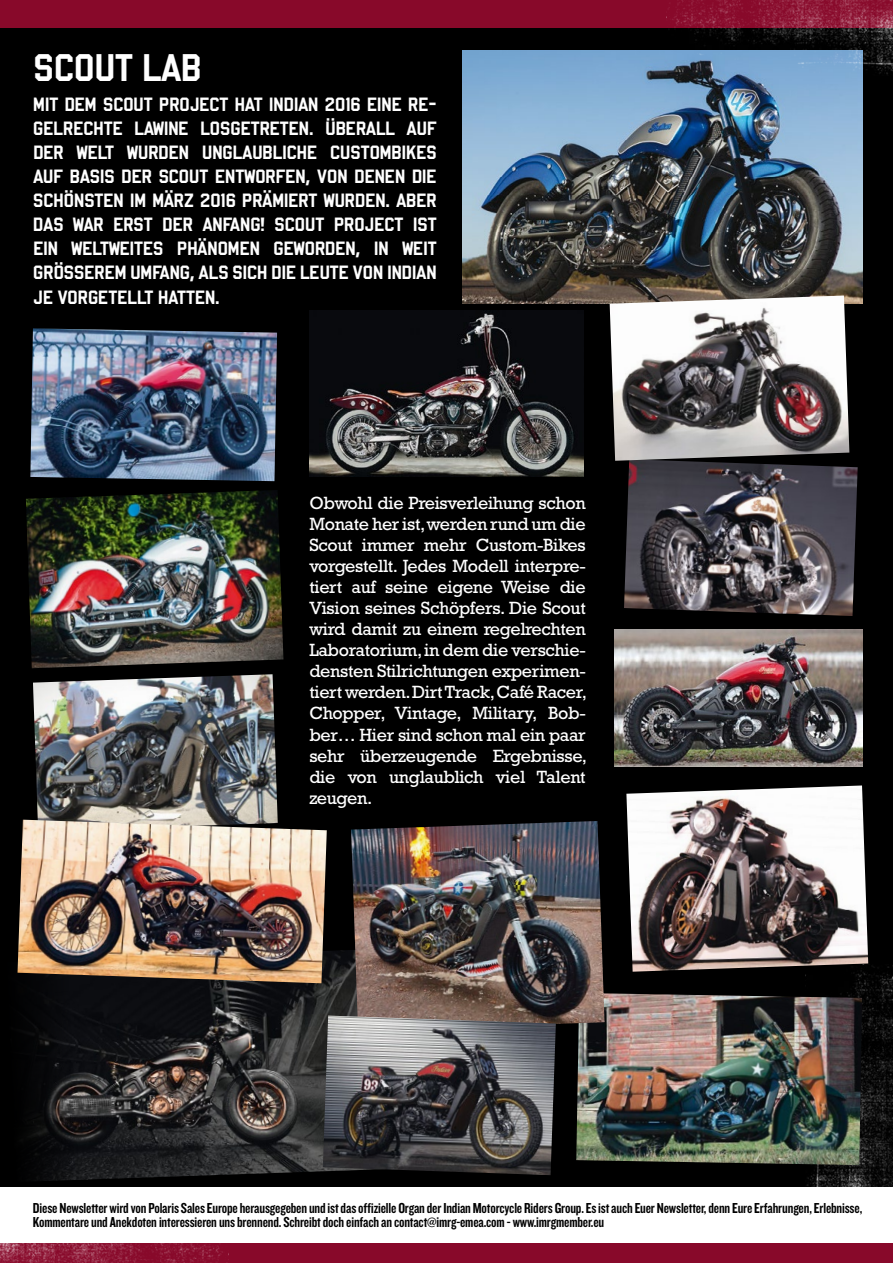
<style>
.page{position:relative;width:893px;height:1263px;background:#fff}
.page>*{position:absolute;margin:0;border:0;box-sizing:border-box;transform-origin:0 0}
.t1{font:42px "Hoboken High Sans";letter-spacing:-.03em;color:#fff}
.t2{font:21px/24px "Hoboken High Sans";letter-spacing:-.03em;color:#fff;text-align:justify}
.t3{font:18px/21px "Rockwell";letter-spacing:-.02em;color:#fff;text-align:justify}
.t4{font:15px/13.5px "Knockout 49 Liteweight";letter-spacing:-.01em;color:#000}
</style>
<div class="page">
<div style="left:0;top:2px;width:893px;height:1261px;background:#000"></div>
<img style="left:805px;top:965px;width:88px;height:222px">
<img style="left:576px;top:993px;width:286px;height:172px">
<img style="left:17px;top:950px;width:334px;height:231px">
<img style="left:462px;top:50px;width:400px;height:253px">
<div style="left:0;top:1187px;width:893px;height:76px;background:#fff"></div>
<div style="left:0;top:0;width:893px;height:28px;background:#88092a"></div>
<div style="left:0;top:1244px;width:893px;height:19px;background:#88092a"></div>
<img style="left:666px;top:0;width:227px;height:76px">
<img style="left:0;top:1244px;width:229px;height:19px">
<img style="left:30px;top:328px;width:247px;height:153px">
<img style="left:26px;top:490px;width:257px;height:178px">
<img style="left:624px;top:461px;width:234px;height:155px">
<img style="left:33px;top:674px;width:245px;height:146px">
<img style="left:309px;top:311px;width:275px;height:166px">
<img style="left:610px;top:296px;width:239px;height:165px">
<img style="left:626px;top:785px;width:242px;height:187px">
<img style="left:614px;top:629px;width:248px;height:138px">
<img style="left:18px;top:820px;width:309px;height:163px">
<img style="left:351px;top:821px;width:253px;height:210px">
<img style="left:323px;top:1015px;width:233px;height:160px">
<h1 class="t1" style="left:33px;top:45px;width:171px">SCOUT LAB</h1>
<p class="t2" style="left:33px;top:93px;width:405px">MIT DEM SCOUT PROJECT HAT INDIAN 2016 EINE RE-GELRECHTE LAWINE LOSGETRETEN. ÜBERALL AUF DER WELT WURDEN UNGLAUBLICHE CUSTOMBIKES AUF BASIS DER SCOUT ENTWORFEN, VON DENEN DIE SCHÖNSTEN IM MÄRZ 2016 PRÄMIERT WURDEN. ABER DAS WAR ERST DER ANFANG! SCOUT PROJECT IST EIN WELTWEITES PHÄNOMEN GEWORDEN, IN WEIT GRÖSSEREM UMFANG, ALS SICH DIE LEUTE VON INDIAN JE VORGETELLT HATTEN.</p>
<p class="t3" style="left:309px;top:493px;width:279px">obwohl die preisverleihung schon Monate her ist, werden rund um die scout immer mehr Custom-Bikes vorgestellt. Jedes Modell interpre&shy;tiert auf seine eigene Weise die Vision seines schöpfers. Die scout wird damit zu einem regelrechten laboratorium, in dem die verschie&shy;densten stilrichtungen experimen&shy;tiert werden. Dirt track, Café racer, Chopper, Vintage, Military, Bob&shy;ber… Hier sind schon mal ein paar sehr überzeugende Ergebnisse, die von unglaublich viel talent zeugen.</p>
<p class="t4" style="left:33px;top:1201px;width:831px">Diese Newsletter wird von Polaris Sales Europe herausgegeben und ist das offizielle Organ der Indian Motorcycle Riders Group. Es ist auch Euer Newsletter, denn Eure Erfahrungen, Erlebnisse,<br>Kommentare und Anekdoten interessieren uns brennend. Schreibt doch einfach an contact@imrg-emea.com - www.imrgmember.eu</p>
</div>
